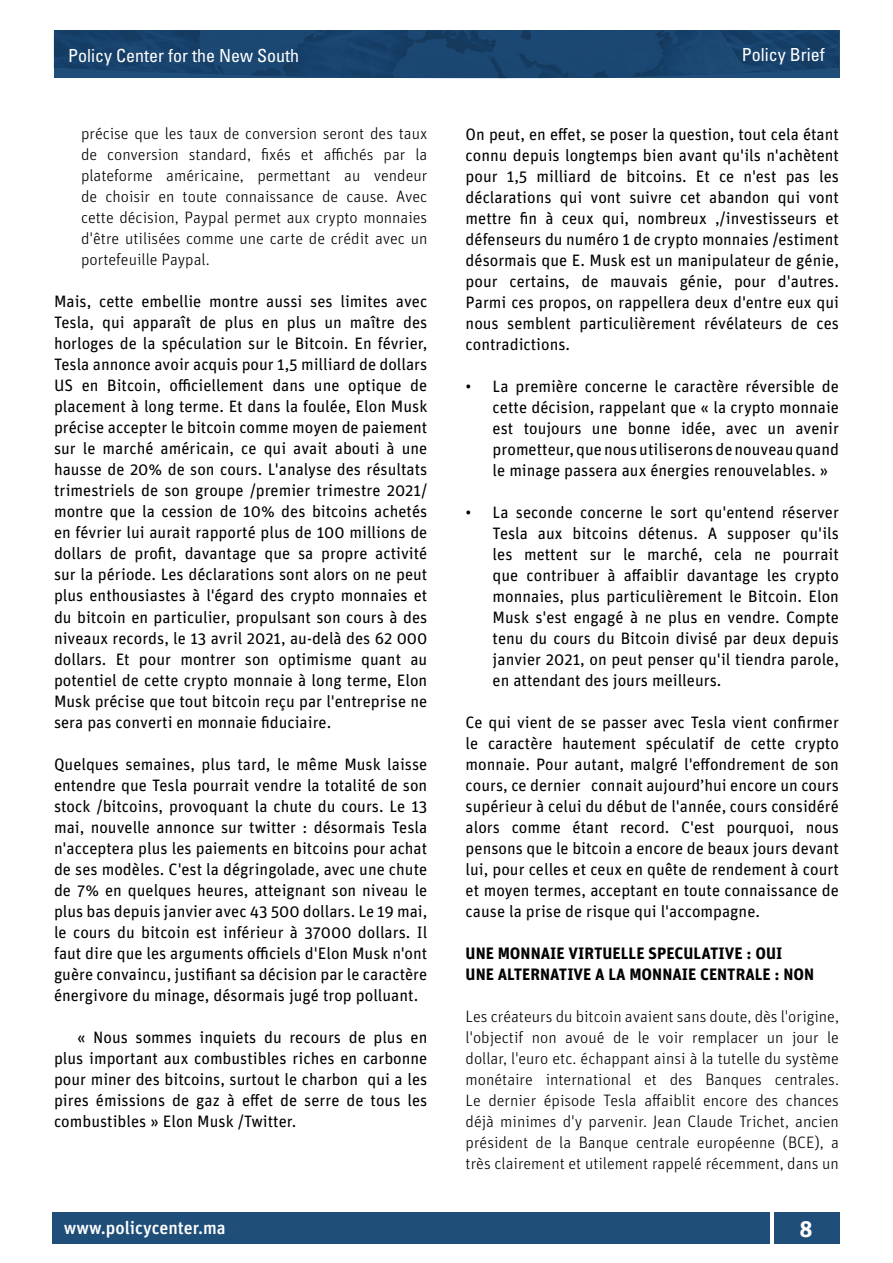
<style>
.page{position:relative;width:893px;height:1263px;background:#fff}
.page>*{position:absolute;margin:0;border:0;box-sizing:border-box;transform-origin:0 0}
.t1{font:700 22.5px "Unit Pro";color:#fff}
.t2{font:condensed 18px "Univers LT Std";color:#fff}
.t3{font:500 18px "Unit Pro";color:#fff}
.t4{font:16.5px/21px "Unit Pro";color:#000;text-align:justify}
.t5{font:300 16.5px/21px "Unit Pro";color:#000;text-align:justify}
.t6{font:700 16.5px/21px "Unit Pro";color:#000}
</style>
<div class="page">
<img style="left:54px;top:30px;width:785px;height:49px">
<div style="left:52px;top:1212px;width:718px;height:31px;background:#1f4e79"></div>
<div style="left:774px;top:1212px;width:65px;height:31px;background:#1f4e79"></div>
<p class="t2" style="left:68px;top:44px;width:232px">Policy Center for the New South</p>
<p class="t2" style="left:742px;top:43px;width:84px">Policy Brief</p>
<p class="t5" style="left:81px;top:123px;width:348px">précise que les taux de conversion seront des taux de conversion standard, fixés et affichés par la plateforme américaine, permettant au vendeur de choisir en toute connaissance de cause. Avec cette décision, Paypal permet aux crypto monnaies d'être utilisées comme une carte de crédit avec un portefeuille Paypal.</p>
<p class="t4" style="left:54px;top:291px;width:375px">Mais, cette embellie montre aussi ses limites avec Tesla, qui apparaît de plus en plus un maître des horloges de la spéculation sur le Bitcoin. En février, Tesla annonce avoir acquis pour 1,5 milliard de dollars US en Bitcoin, officiellement dans une optique de placement à long terme. Et dans la foulée, Elon Musk précise accepter le bitcoin comme moyen de paiement sur le marché américain, ce qui avait abouti à une hausse de 20% de son cours. L'analyse des résultats trimestriels de son groupe /premier trimestre 2021/ montre que la cession de 10% des bitcoins achetés en février lui aurait rapporté plus de 100 millions de dollars de profit, davantage que sa propre activité sur la période. Les déclarations sont alors on ne peut plus enthousiastes à l'égard des crypto monnaies et du bitcoin en particulier, propulsant son cours à des niveaux records, le 13 avril 2021, au-delà des 62 000 dollars. Et pour montrer son optimisme quant au potentiel de cette crypto monnaie à long terme, Elon Musk précise que tout bitcoin reçu par l'entreprise ne sera pas converti en monnaie fiduciaire.</p>
<p class="t4" style="left:54px;top:753px;width:375px">Quelques semaines, plus tard, le même Musk laisse entendre que Tesla pourrait vendre la totalité de son stock /bitcoins, provoquant la chute du cours. Le 13 mai, nouvelle annonce sur twitter : désormais Tesla n'acceptera plus les paiements en bitcoins pour achat de ses modèles. C'est la dégringolade, avec une chute de 7% en quelques heures, atteignant son niveau le plus bas depuis janvier avec 43 500 dollars. Le 19 mai, le cours du bitcoin est inférieur à 37000 dollars. Il faut dire que les arguments officiels d'Elon Musk n'ont guère convaincu, justifiant sa décision par le caractère énergivore du minage, désormais jugé trop polluant.</p>
<p class="t4" style="left:54px;top:1026px;width:375px;text-indent:23px">« Nous sommes inquiets du recours de plus en plus important aux combustibles riches en carbonne pour miner des bitcoins, surtout le charbon qui a les pires émissions de gaz à effet de serre de tous les combustibles » Elon Musk /Twitter.</p>
<p class="t4" style="left:466px;top:123px;width:375px">On peut, en effet, se poser la question, tout cela étant connu depuis longtemps bien avant qu'ils n'achètent pour 1,5 milliard de bitcoins. Et ce n'est pas les déclarations qui vont suivre cet abandon qui vont mettre fin à ceux qui, nombreux ,/investisseurs et défenseurs du numéro 1 de crypto monnaies /estiment désormais que E. Musk est un manipulateur de génie, pour certains, de mauvais génie, pour d'autres.<br>Parmi ces propos, on rappellera deux d'entre eux qui nous semblent particulièrement révélateurs de ces contradictions.</p>
<p class="t4" style="left:493px;top:375px;width:348px;text-indent:-27px">• La première concerne le caractère réversible de cette décision, rappelant que « la crypto monnaie est toujours une bonne idée, avec un avenir prometteur, que nous utiliserons de nouveau quand le minage passera aux énergies renouvelables. »</p>
<p class="t4" style="left:493px;top:501px;width:348px;text-indent:-27px">• La seconde concerne le sort qu'entend réserver Tesla aux bitcoins détenus. A supposer qu'ils les mettent sur le marché, cela ne pourrait que contribuer à affaiblir davantage les crypto monnaies, plus particulièrement le Bitcoin. Elon Musk s'est engagé à ne plus en vendre. Compte tenu du cours du Bitcoin divisé par deux depuis janvier 2021, on peut penser qu'il tiendra parole, en attendant des jours meilleurs.</p>
<p class="t4" style="left:466px;top:711px;width:375px">Ce qui vient de se passer avec Tesla vient confirmer le caractère hautement spéculatif de cette crypto monnaie. Pour autant, malgré l'effondrement de son cours, ce dernier connait aujourd’hui encore un cours supérieur à celui du début de l'année, cours considéré alors comme étant record. C'est pourquoi, nous pensons que le bitcoin a encore de beaux jours devant lui, pour celles et ceux en quête de rendement à court et moyen termes, acceptant en toute connaissance de cause la prise de risque qui l'accompagne.</p>
<p class="t6" style="left:466px;top:942px;width:350px">UNE MONNAIE VIRTUELLE SPECULATIVE : OUI<br>UNE ALTERNATIVE A LA MONNAIE CENTRALE : NON</p>
<p class="t5" style="left:466px;top:1005px;width:375px">Les créateurs du bitcoin avaient sans doute, dès l'origine, l'objectif non avoué de le voir remplacer un jour le dollar, l'euro etc. échappant ainsi à la tutelle du système monétaire international et des Banques centrales.<br>Le dernier épisode Tesla affaiblit encore des chances déjà minimes d'y parvenir. Jean Claude Trichet, ancien président de la Banque centrale européenne (BCE), a très clairement et utilement rappelé récemment, dans un</p>
<p class="t3" style="left:64px;top:1216px;width:164px">www.policycenter.ma</p>
<h1 class="t1" style="left:799px;top:1214px;width:15px">8</h1>
</div>
